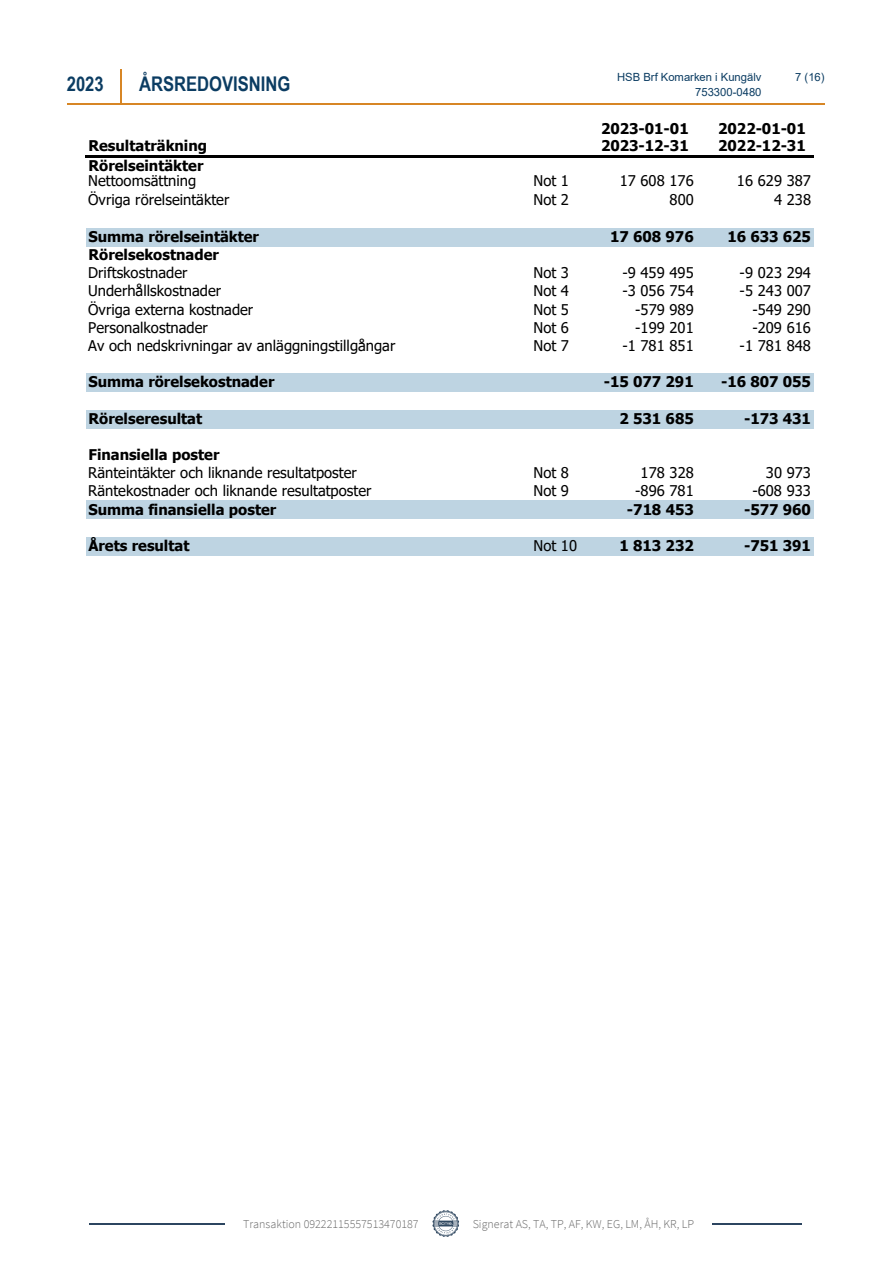
<style>
.page{position:relative;width:893px;height:1263px;background:#fff}
.page>*{position:absolute;margin:0;border:0;box-sizing:border-box;transform-origin:0 0}
.t1{font:700 20.25px "Arial Narrow";color:#0b3c62}
.t2{font:14.7px "Tahoma";color:#000}
.t3{font:700 14.7px "Tahoma";color:#000}
.t4{font:300 12px "Source Sans Pro";color:#666}
.t5{font:11.25px/15.6px "Arial";color:#0b3c62;text-align:right}
</style>
<div class="page">
<div style="left:86px;top:228px;width:728px;height:18px;background:#bed4e2"></div>
<div style="left:86px;top:373px;width:728px;height:19px;background:#bed4e2"></div>
<div style="left:86px;top:410px;width:728px;height:18px;background:#bed4e2"></div>
<div style="left:86px;top:501px;width:728px;height:18px;background:#bed4e2"></div>
<div style="left:86px;top:537px;width:728px;height:18px;background:#bed4e2"></div>
<hr style="left:85px;top:155px;width:729px;height:2px;background:#000">
<hr style="left:67px;top:104px;width:758px;height:1px;background:#d78625">
<hr style="left:121px;top:69px;width:1px;height:35px;background:#d78625">
<svg style="left:432px;top:1210px;width:27px;height:27px"></svg>
<hr style="left:89px;top:1223px;width:136px;height:1px;background:#2c4560">
<hr style="left:712px;top:1223px;width:90px;height:1px;background:#2c4560">
<h1 class="t1" style="left:67px;top:72px;width:38px">2023</h1>
<h1 class="t1" style="left:139px;top:72px;width:153px">ÅRSREDOVISNING</h1>
<p class="t5" style="left:617px;top:69px;width:146px">HSB Brf Komarken i Kungälv<br>753300-0480</p>
<p class="t5" style="left:795px;top:69px;width:31px">7 (16)</p>
<p class="t3" style="left:601px;top:118px;width:89px">2023-01-01</p>
<p class="t3" style="left:718px;top:118px;width:89px">2022-01-01</p>
<p class="t3" style="left:88px;top:135px;width:120px">Resultaträkning</p>
<p class="t3" style="left:601px;top:135px;width:89px">2023-12-31</p>
<p class="t3" style="left:718px;top:135px;width:89px">2022-12-31</p>
<p class="t3" style="left:88px;top:155px;width:117px">Rörelseintäkter</p>
<p class="t2" style="left:88px;top:171px;width:110px">Nettoomsättning</p>
<p class="t2" style="left:533px;top:171px;width:37px">Not 1</p>
<p class="t2" style="left:620px;top:171px;width:76px">17 608 176</p>
<p class="t2" style="left:737px;top:171px;width:76px">16 629 387</p>
<p class="t2" style="left:88px;top:190px;width:143px">Övriga rörelseintäkter</p>
<p class="t2" style="left:533px;top:190px;width:37px">Not 2</p>
<p class="t2" style="left:670px;top:190px;width:26px">800</p>
<p class="t2" style="left:774px;top:190px;width:39px">4 238</p>
<p class="t3" style="left:88px;top:226px;width:172px">Summa rörelseintäkter</p>
<p class="t3" style="left:610px;top:226px;width:85px">17 608 976</p>
<p class="t3" style="left:727px;top:226px;width:85px">16 633 625</p>
<p class="t3" style="left:88px;top:244px;width:132px">Rörelsekostnader</p>
<p class="t2" style="left:88px;top:263px;width:101px">Driftskostnader</p>
<p class="t2" style="left:533px;top:263px;width:37px">Not 3</p>
<p class="t2" style="left:622px;top:263px;width:73px">-9 459 495</p>
<p class="t2" style="left:740px;top:263px;width:73px">-9 023 294</p>
<p class="t2" style="left:88px;top:281px;width:134px">Underhållskostnader</p>
<p class="t2" style="left:533px;top:281px;width:37px">Not 4</p>
<p class="t2" style="left:622px;top:281px;width:73px">-3 056 754</p>
<p class="t2" style="left:740px;top:281px;width:73px">-5 243 007</p>
<p class="t2" style="left:88px;top:299px;width:167px">Övriga externa kostnader</p>
<p class="t2" style="left:533px;top:299px;width:37px">Not 5</p>
<p class="t2" style="left:635px;top:299px;width:60px">-579 989</p>
<p class="t2" style="left:752px;top:299px;width:60px">-549 290</p>
<p class="t2" style="left:88px;top:318px;width:121px">Personalkostnader</p>
<p class="t2" style="left:533px;top:318px;width:37px">Not 6</p>
<p class="t2" style="left:635px;top:318px;width:60px">-199 201</p>
<p class="t2" style="left:752px;top:318px;width:60px">-209 616</p>
<p class="t2" style="left:88px;top:336px;width:309px">Av och nedskrivningar av anläggningstillgångar</p>
<p class="t2" style="left:533px;top:336px;width:37px">Not 7</p>
<p class="t2" style="left:622px;top:336px;width:73px">-1 781 851</p>
<p class="t2" style="left:740px;top:336px;width:73px">-1 781 848</p>
<p class="t3" style="left:88px;top:372px;width:188px">Summa rörelsekostnader</p>
<p class="t3" style="left:604px;top:372px;width:91px">-15 077 291</p>
<p class="t3" style="left:721px;top:372px;width:91px">-16 807 055</p>
<p class="t3" style="left:88px;top:408px;width:115px">Rörelseresultat</p>
<p class="t3" style="left:619px;top:408px;width:76px">2 531 685</p>
<p class="t3" style="left:744px;top:408px;width:68px">-173 431</p>
<p class="t3" style="left:88px;top:444px;width:133px">Finansiella poster</p>
<p class="t2" style="left:88px;top:463px;width:270px">Ränteintäkter och liknande resultatposter</p>
<p class="t2" style="left:533px;top:463px;width:37px">Not 8</p>
<p class="t2" style="left:641px;top:463px;width:55px">178 328</p>
<p class="t2" style="left:766px;top:463px;width:47px">30 973</p>
<p class="t2" style="left:88px;top:481px;width:285px">Räntekostnader och liknande resultatposter</p>
<p class="t2" style="left:533px;top:481px;width:37px">Not 9</p>
<p class="t2" style="left:635px;top:481px;width:60px">-896 781</p>
<p class="t2" style="left:752px;top:481px;width:60px">-608 933</p>
<p class="t3" style="left:88px;top:499px;width:189px">Summa finansiella poster</p>
<p class="t3" style="left:627px;top:499px;width:68px">-718 453</p>
<p class="t3" style="left:744px;top:499px;width:68px">-577 960</p>
<p class="t3" style="left:88px;top:535px;width:103px">Årets resultat</p>
<p class="t2" style="left:533px;top:536px;width:45px">Not 10</p>
<p class="t3" style="left:619px;top:535px;width:76px">1 813 232</p>
<p class="t3" style="left:744px;top:535px;width:68px">-751 391</p>
<p class="t4" style="left:243px;top:1217px;width:177px">Transaktion 09222115557513470187</p>
<p class="t4" style="left:473px;top:1217px;width:223px">Signerat AS, TA, TP, AF, KW, EG, LM, ÅH, KR, LP</p>
</div>
